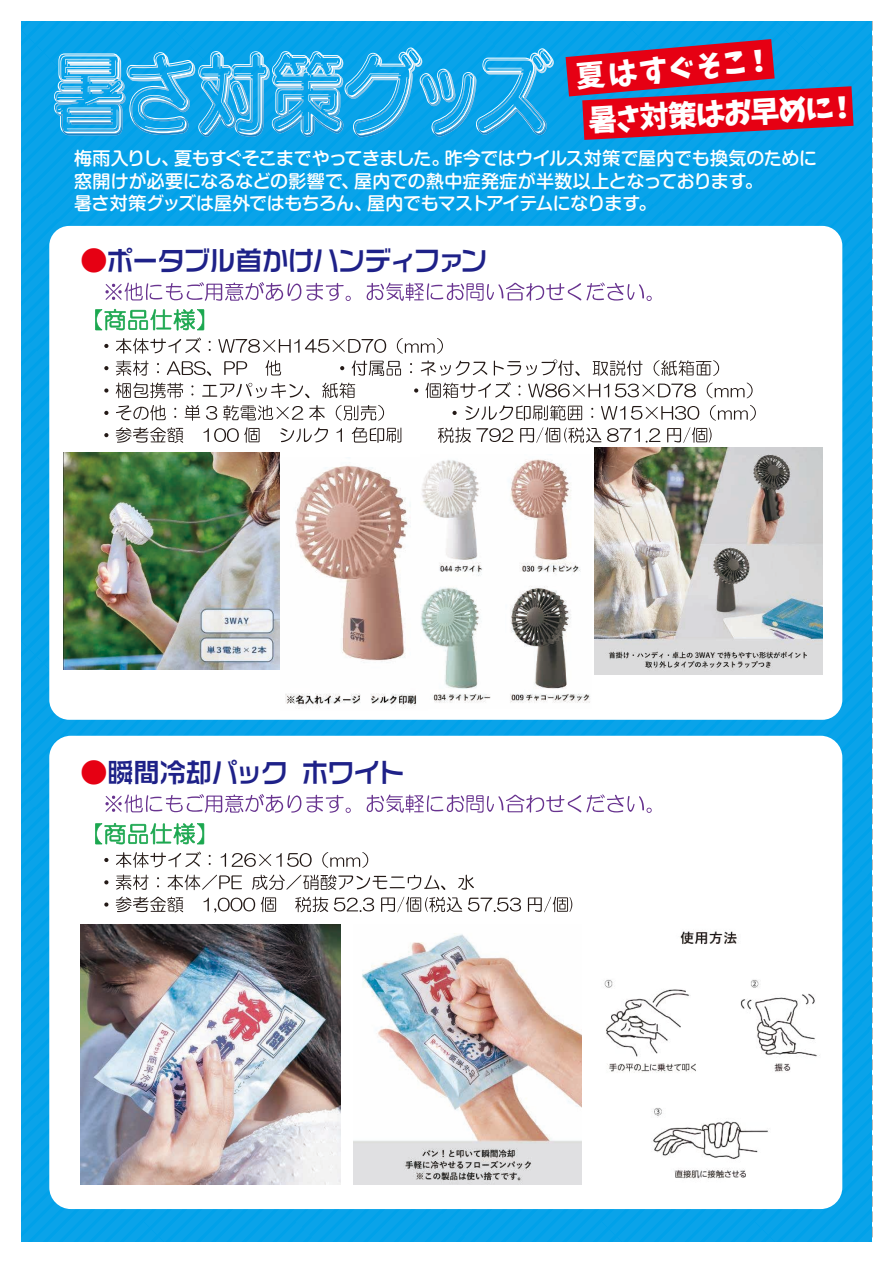
<style>
.page{position:relative;width:893px;height:1263px;background:#fff}
.page>*{position:absolute;margin:0;border:0;box-sizing:border-box;transform-origin:0 0}
.t1{font:90.15px "Steelwork Std B";letter-spacing:-.04em;color:#fff;scale:.83 1}
.t2{font:29.25px "Keifont";color:#fff}
.t3{font:27px "VD Logo G Bold";letter-spacing:-.045em;color:#1e2188}
.t4{font:500 18px/22.5px "Shin M Go Pr 6";letter-spacing:-.02em;color:#fff}
.s1{color:#e60013}
</style>
<div class="page">
<div style="left:22px;top:21px;width:850px;height:1221px;background:#0aa3e9"></div>
<div style="left:49px;top:226px;width:793px;height:494px;background:#fff;border-radius:20px"></div>
<div style="left:49px;top:736px;width:793px;height:473px;background:#fff;border-radius:22px"></div>
<svg style="left:105px;top:282px;width:547px;height:19px"></svg>
<svg style="left:95px;top:309px;width:109px;height:22px"></svg>
<svg style="left:104px;top:344px;width:4px;height:4px"></svg>
<svg style="left:116px;top:337px;width:85px;height:17px"></svg>
<svg style="left:104px;top:360px;width:55px;height:16px"></svg>
<svg style="left:167px;top:361px;width:44px;height:15px"></svg>
<svg style="left:218px;top:338px;width:501px;height:38px"></svg>
<svg style="left:104px;top:383px;width:89px;height:15px"></svg>
<svg style="left:202px;top:383px;width:153px;height:15px"></svg>
<svg style="left:414px;top:388px;width:4px;height:5px"></svg>
<svg style="left:425px;top:382px;width:95px;height:16px"></svg>
<svg style="left:528px;top:383px;width:168px;height:14px"></svg>
<svg style="left:707px;top:382px;width:46px;height:16px"></svg>
<svg style="left:104px;top:411px;width:4px;height:4px"></svg>
<svg style="left:116px;top:405px;width:60px;height:16px"></svg>
<svg style="left:185px;top:405px;width:15px;height:16px"></svg>
<svg style="left:206px;top:406px;width:11px;height:14px"></svg>
<svg style="left:223px;top:405px;width:80px;height:16px"></svg>
<svg style="left:309px;top:405px;width:75px;height:16px"></svg>
<svg style="left:452px;top:405px;width:141px;height:16px"></svg>
<svg style="left:601px;top:406px;width:98px;height:14px"></svg>
<svg style="left:710px;top:405px;width:46px;height:16px"></svg>
<svg style="left:104px;top:433px;width:4px;height:4px"></svg>
<svg style="left:116px;top:427px;width:67px;height:16px"></svg>
<svg style="left:203px;top:427px;width:57px;height:16px"></svg>
<svg style="left:280px;top:428px;width:48px;height:14px"></svg>
<svg style="left:336px;top:428px;width:6px;height:14px"></svg>
<svg style="left:352px;top:427px;width:49px;height:16px"></svg>
<svg style="left:438px;top:427px;width:75px;height:16px"></svg>
<svg style="left:520px;top:428px;width:14px;height:14px"></svg>
<svg style="left:536px;top:427px;width:7px;height:16px"></svg>
<svg style="left:545px;top:427px;width:56px;height:16px"></svg>
<svg style="left:607px;top:428px;width:53px;height:15px"></svg>
<svg style="left:667px;top:428px;width:14px;height:14px"></svg>
<svg style="left:683px;top:427px;width:7px;height:16px"></svg>
<svg style="left:692px;top:427px;width:20px;height:16px"></svg>
<svg style="left:105px;top:794px;width:547px;height:19px"></svg>
<svg style="left:95px;top:823px;width:109px;height:21px"></svg>
<svg style="left:104px;top:858px;width:4px;height:4px"></svg>
<svg style="left:116px;top:851px;width:85px;height:17px"></svg>
<svg style="left:221px;top:853px;width:91px;height:14px"></svg>
<svg style="left:322px;top:852px;width:46px;height:16px"></svg>
<svg style="left:104px;top:880px;width:4px;height:4px"></svg>
<svg style="left:116px;top:874px;width:33px;height:16px"></svg>
<svg style="left:168px;top:874px;width:74px;height:16px"></svg>
<svg style="left:252px;top:874px;width:222px;height:16px"></svg>
<svg style="left:104px;top:902px;width:4px;height:5px"></svg>
<svg style="left:116px;top:896px;width:67px;height:16px"></svg>
<svg style="left:203px;top:898px;width:52px;height:14px"></svg>
<svg style="left:261px;top:897px;width:15px;height:15px"></svg>
<svg style="left:295px;top:897px;width:33px;height:15px"></svg>
<svg style="left:334px;top:898px;width:40px;height:14px"></svg>
<svg style="left:381px;top:897px;width:14px;height:15px"></svg>
<svg style="left:397px;top:897px;width:7px;height:15px"></svg>
<svg style="left:406px;top:897px;width:56px;height:15px"></svg>
<svg style="left:468px;top:898px;width:53px;height:14px"></svg>
<svg style="left:528px;top:897px;width:14px;height:15px"></svg>
<svg style="left:544px;top:897px;width:7px;height:15px"></svg>
<svg style="left:553px;top:897px;width:19px;height:15px"></svg>
<img style="left:64px;top:453px;width:216px;height:216px">
<img style="left:285px;top:465px;width:132px;height:242px">
<img style="left:594px;top:448px;width:228px;height:227px">
<img style="left:421px;top:459px;width:169px;height:244px">
<img style="left:81px;top:924px;width:260px;height:260px">
<img style="left:354px;top:933px;width:227px;height:251px">
<img style="left:604px;top:931px;width:216px;height:248px">
<svg style="left:54px;top:48px;width:498px;height:89px"></svg>
<svg style="left:566px;top:39px;width:287px;height:101px"></svg>
<h1 class="t1" style="left:53px;top:30px;width:601px">暑さ対策グッズ</h1>
<h2 class="t2" style="left:574px;top:54px;width:199px;rotate:-5deg">夏はすぐそこ！</h2>
<h2 class="t2" style="left:587px;top:97px;width:270px;rotate:-3deg">暑さ対策はお早めに！</h2>
<p class="t4" style="left:74px;top:146px;width:745px">梅雨入りし、夏もすぐそこまでやってきました。昨今ではウイルス対策で屋内でも換気のために窓開けが必要になるなどの影響で、屋内での熱中症発症が半数以上となっております。<br>暑さ対策グッズは屋外ではもちろん、屋内でもマストアイテムになります。</p>
<h3 class="t3" style="left:81px;top:247px;width:409px"><span class="s1">●</span>ポータブル首かけハンディファン</h3>
<h3 class="t3" style="left:81px;top:759px;width:326px"><span class="s1">●</span>瞬間冷却パック ホワイト</h3>
</div>
